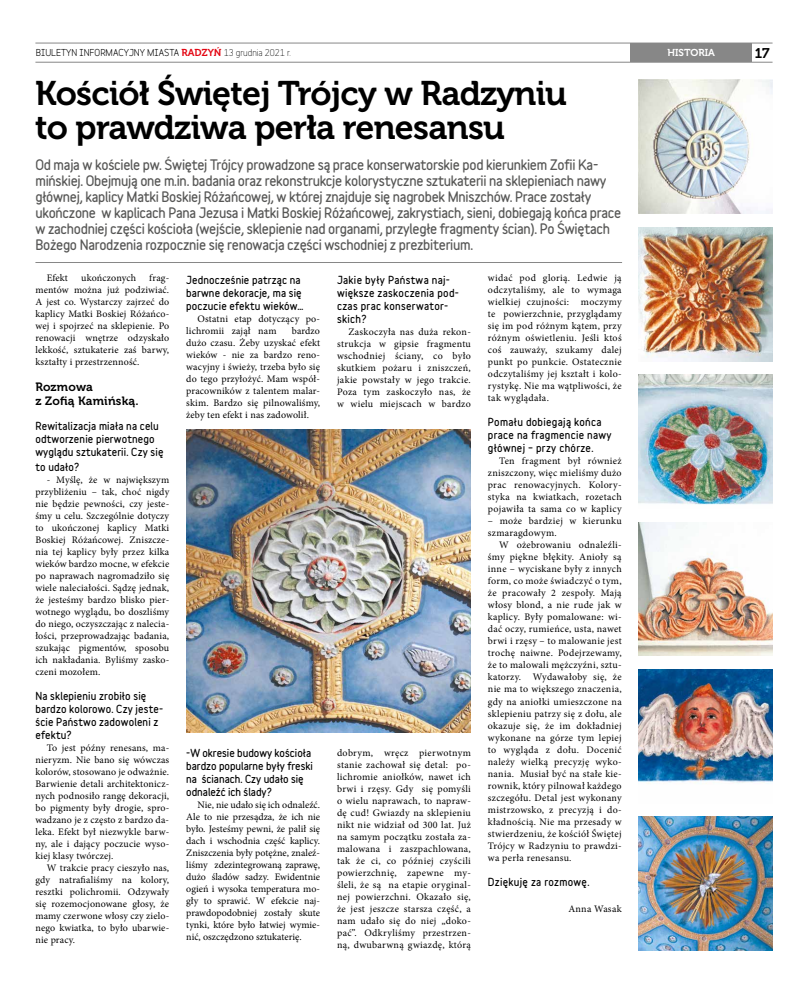
<style>
.page{position:relative;width:808px;height:993px;background:#fff}
.page>*{position:absolute;margin:0;border:0;box-sizing:border-box;transform-origin:0 0}
.t1{font:34px/34px "Museo 700";letter-spacing:-.02em;color:#000}
.t2{font:14px "Museo 700";color:#000}
.t3{font:900 13px/16px "Variable";letter-spacing:-.02em;color:#575756}
.t4{font:12px/14px "Museo 700";letter-spacing:.015em;color:#000}
.t5{font:10px/12px "Minion Pro";letter-spacing:.02em;color:#000;text-align:justify}
.t6{font:900 10px/13px "Variable";letter-spacing:.015em;color:#000}
.t7{font:10px "Museo 700";color:#fff}
.t8{font:700 9px "Variable";color:#000}
.s1{font-family:"Museo 700";font-weight:400;font-size:10px;color:#e30613}
.s2{font-weight:400}
</style>
<div class="page">
<hr style="left:35px;top:43px;width:737px;height:1px;background:#878787">
<hr style="left:35px;top:62px;width:737px;height:1px;background:#878787">
<div style="left:631px;top:43px;width:121px;height:19px;background:#878787"></div>
<hr style="left:35px;top:262px;width:587px;height:1px;background:#878787">
<img style="left:639px;top:80px;width:133px;height:133px">
<img style="left:639px;top:227px;width:133px;height:134px">
<img style="left:639px;top:374px;width:133px;height:131px">
<img style="left:639px;top:522px;width:133px;height:133px">
<img style="left:186px;top:429px;width:285px;height:303px">
<img style="left:639px;top:816px;width:133px;height:134px">
<img style="left:639px;top:669px;width:133px;height:115px">
<p class="t8" style="left:36px;top:45px;width:256px">BIULETYN INFORMACYJNY MIASTA <span class="s1">RADZYŃ</span> <span class="s2">13 grudnia 2021 r.</span></p>
<p class="t7" style="left:667px;top:47px;width:49px">HISTORIA</p>
<h2 class="t2" style="left:755px;top:45px;width:16px">17</h2>
<h1 class="t1" style="left:35px;top:77px;width:533px">Kościół Świętej Trójcy w Radzyniu to prawdziwa perła renesansu</h1>
<p class="t3" style="left:35px;top:157px;width:587px">Od maja w kościele pw. Świętej Trójcy prowadzone są prace konserwatorskie pod kierunkiem Zofii Ka&shy;mińskiej. Obejmują one m.in. badania oraz rekonstrukcje kolorystyczne sztukaterii na sklepieniach nawy głównej, kaplicy Matki Boskiej Różańcowej, w której znajduje się nagrobek Mniszchów. Prace zostały ukończone w kaplicach Pana Jezusa i Matki Boskiej Różańcowej, zakrystiach, sieni, dobiegają końca prace w zachodniej części kościoła (wejście, sklepienie nad organami, przyległe fragmenty ścian). Po Świętach Bożego Narodzenia rozpocznie się renowacja części wschodniej z prezbiterium.</p>
<p class="t5" style="left:47px;top:272px;width:23px">Efekt</p>
<p class="t5" style="left:81px;top:272px;width:56px">ukończonych</p>
<p class="t5" style="left:35px;top:272px;width:135px;text-indent:114px">frag&shy;mentów można już podziwiać.<br>A jest co. Wystarczy zajrzeć do kaplicy Matki Boskiej Różańco&shy;wej i spojrzeć na sklepienie. Po renowacji wnętrze odzyskało lekkość, sztukaterie zaś barwy, kształty i przestrzenność.</p>
<p class="t4" style="left:35px;top:380px;width:105px">Rozmowa<br>z Zofią Kamińską.</p>
<p class="t6" style="left:35px;top:419px;width:130px">Rewitalizacja miała na celu odtworzenie pierwotnego wyglądu sztukaterii. Czy się</p>
<p class="t6" style="left:35px;top:460px;width:45px">to udało?</p>
<p class="t5" style="left:35px;top:473px;width:135px;text-indent:11px">- Myślę, że w największym przybliżeniu – tak, choć nigdy nie będzie pewności, czy jeste&shy;śmy u celu. Szczególnie dotyczy to ukończonej kaplicy Matki Boskiej Różańcowej. Zniszcze&shy;nia tej kaplicy były przez kilka wieków bardzo mocne, w efekcie po naprawach nagromadziło się wiele naleciałości. Sądzę jednak, że jesteśmy bardzo blisko pier&shy;wotnego wyglądu, bo doszliśmy do niego, oczyszczając z nalecia&shy;łości, przeprowadzając badania, szukając pigmentów, sposobu ich nakładania. Byliśmy zasko&shy;czeni mozołem.</p>
<p class="t6" style="left:35px;top:689px;width:129px">Na sklepieniu zrobiło się bardzo kolorowo. Czy jeste&shy;ście Państwo zadowoleni z efektu?</p>
<p class="t5" style="left:35px;top:741px;width:135px;text-indent:11px">To jest późny renesans, ma&shy;nieryzm. Nie bano się wówczas kolorów, stosowano je odważnie.<br>Barwienie detali architektonicz&shy;nych podnosiło rangę dekoracji, bo pigmenty były drogie, spro&shy;wadzano je z często z bardzo da&shy;leka. Efekt był niezwykle barw&shy;ny, ale i dający poczucie wyso&shy;kiej klasy twórczej.</p>
<p class="t5" style="left:35px;top:861px;width:135px;text-indent:11px">W trakcie pracy cieszyło nas, gdy natrafialiśmy na kolory, resztki polichromii. Odzywały się rozemocjonowane głosy, że mamy czerwone włosy czy zielo&shy;nego kwiatka, to było ubarwie&shy;nie pracy.</p>
<p class="t5" style="left:488px;top:272px;width:135px">widać pod glorią. Ledwie ją odczytaliśmy, ale to wymaga wielkiej czujności: moczymy te powierzchnie, przyglądamy się im pod różnym kątem, przy różnym oświetleniu. Jeśli ktoś coś zauważy, szukamy dalej punkt po punkcie. Ostatecznie odczytaliśmy jej kształt i kolo&shy;rystykę. Nie ma wątpliwości, że tak wyglądała.</p>
<p class="t6" style="left:488px;top:415px;width:125px">Pomału dobiegają końca prace na fragmencie nawy głównej – przy chórze.</p>
<p class="t5" style="left:488px;top:455px;width:135px;text-indent:11px">Ten fragment był również zniszczony, więc mieliśmy dużo prac renowacyjnych. Kolory&shy;styka na kwiatkach, rozetach pojawiła ta sama co w kaplicy</p>
<p class="t5" style="left:488px;top:515px;width:135px">– może bardziej w kierunku szmaragdowym.</p>
<p class="t5" style="left:488px;top:539px;width:135px;text-indent:11px">W ożebrowaniu odnaleźli&shy;śmy piękne błękity. Anioły są inne – wyciskane były z innych form, co może świadczyć o tym, że pracowały 2 zespoły. Mają włosy blond, a nie rude jak w kaplicy. Były pomalowane: wi&shy;dać oczy, rumieńce, usta, nawet brwi i rzęsy – to malowanie jest trochę naiwne. Podejrzewamy, że to malowali mężczyźni, sztu&shy;katorzy. Wydawałoby się, że nie ma to większego znaczenia, gdy na aniołki umieszczone na sklepieniu patrzy się z dołu, ale okazuje się, że im dokładniej wykonane na górze tym lepiej to wygląda z dołu. Docenić należy wielką precyzję wyko&shy;nania. Musiał być na stałe kie&shy;rownik, który pilnował każdego szczegółu. Detal jest wykonany mistrzowsko, z precyzją i do&shy;kładnością. Nie ma przesady w stwierdzeniu, że kościół Świętej Trójcy w Radzyniu to prawdzi&shy;wa perła renesansu.</p>
<p class="t6" style="left:488px;top:874px;width:103px">Dziękuję za rozmowę.</p>
<p class="t5" style="left:568px;top:902px;width:55px">Anna Wasak</p>
<p class="t6" style="left:186px;top:273px;width:119px">Jednocześnie patrząc na barwne dekoracje, ma się poczucie efektu wieków…</p>
<p class="t5" style="left:186px;top:313px;width:135px;text-indent:11px">Ostatni etap dotyczący po&shy;lichromii zajął nam</p>
<p class="t6" style="left:337px;top:273px;width:123px">Jakie były Państwa naj&shy;większe zaskoczenia pod&shy;czas prac konserwator&shy;skich?</p>
<p class="t5" style="left:337px;top:326px;width:135px;text-indent:11px">Zaskoczyła nas duża rekon&shy;strukcja w gipsie fragmentu wschodniej ściany, co było skutkiem pożaru i zniszczeń, jakie powstały w jego trakcie.<br>Poza tym zaskoczyło nas, że w wielu miejscach w bardzo</p>
<p class="t5" style="left:186px;top:325px;width:135px;text-indent:105px">bardzo dużo czasu. Żeby uzyskać efekt wieków - nie za bardzo reno&shy;wacyjny i świeży, trzeba było się do tego przyłożyć. Mam współ&shy;pracowników z talentem malar&shy;skim. Bardzo się pilnowaliśmy, żeby ten efekt i nas zadowolił.</p>
<p class="t6" style="left:186px;top:745px;width:128px">-W okresie budowy kościoła bardzo popularne były freski na ścianach. Czy udało się odnaleźć ich ślady?</p>
<p class="t5" style="left:186px;top:798px;width:135px;text-indent:11px">Nie, nie udało się ich odnaleźć.<br>Ale to nie przesądza, że ich nie było. Jesteśmy pewni, że palił się dach i wschodnia część kaplicy.<br>Zniszczenia były potężne, znaleź&shy;liśmy zdezintegrowaną zaprawę, dużo śladów sadzy. Ewidentnie ogień i wysoka temperatura mo&shy;gły to sprawić. W efekcie naj&shy;prawdopodobniej zostały skute tynki, które było łatwiej wymie&shy;nić, oszczędzono sztukaterię.</p>
<p class="t5" style="left:337px;top:746px;width:135px">dobrym, wręcz pierwotnym stanie zachował się detal: po&shy;lichromie aniołków, nawet ich brwi i rzęsy. Gdy się pomyśli o wielu naprawach, to napraw&shy;dę cud! Gwiazdy na sklepieniu nikt nie widział od 300 lat. Już na samym początku została za&shy;malowana i zaszpachlowana, tak że ci, co później czyścili powierzchnię, zapewne my&shy;śleli, że są na etapie oryginal&shy;nej powierzchni. Okazało się, że jest jeszcze starsza część, a nam udało się do niej „doko&shy;pać”. Odkryliśmy przestrzen&shy;ną, dwubarwną gwiazdę, którą</p>
</div>
